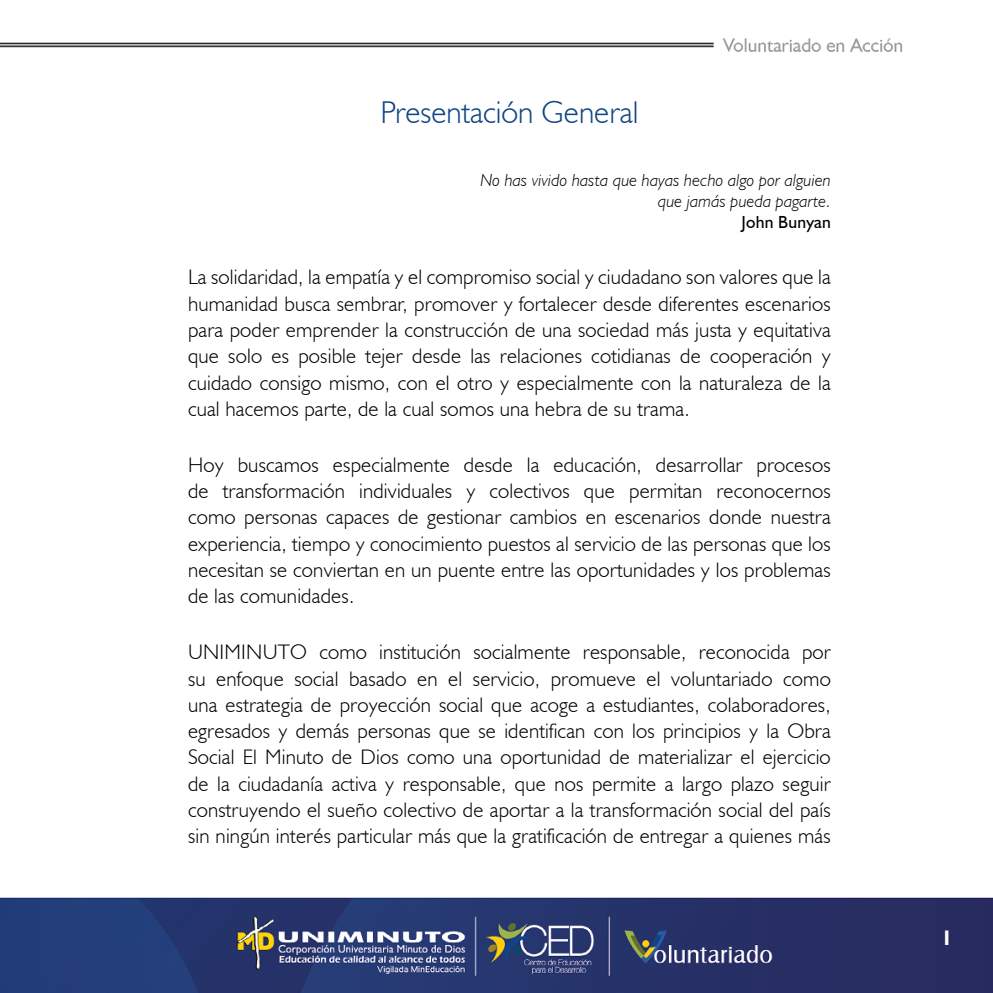
<style>
.page{position:relative;width:993px;height:993px;background:#fff}
.page>*{position:absolute;margin:0;border:0;box-sizing:border-box;transform-origin:0 0}
.t1{font:300 31.5px "Humanist 521 BT";color:#104584}
.t2{font:300 21px/26.2px "Humanist 521 BT";letter-spacing:.01em;color:#000;text-align:justify}
.t3{font:700 21px "Humanist 521 BT";color:#fff}
.t4{font:italic 300 17.5px/21px "Humanist 521 BT";letter-spacing:.01em;color:#000;text-align:right}
.t5{font:17.5px "Humanist 521 BT";letter-spacing:.01em;color:#000}
</style>
<div class="page">
<img style="left:0;top:38px;width:992px;height:954px">
<h1 class="t1" style="left:380px;top:93px;width:259px">Presentación General</h1>
<p class="t4" style="left:480px;top:169px;width:352px">No has vivido hasta que hayas hecho algo por alguien que jamás pueda pagarte.</p>
<p class="t5" style="left:741px;top:211px;width:91px">John Bunyan</p>
<p class="t2" style="left:188px;top:263px;width:644px">La solidaridad, la empatía y el compromiso social y ciudadano son valores que la humanidad busca sembrar, promover y fortalecer desde diferentes escenarios para poder emprender la construcción de una sociedad más justa y equitativa que solo es posible tejer desde las relaciones cotidianas de cooperación y cuidado consigo mismo, con el otro y especialmente con la naturaleza de la cual hacemos parte, de la cual somos una hebra de su trama.</p>
<p class="t2" style="left:188px;top:451px;width:644px">Hoy buscamos especialmente desde la educación, desarrollar procesos de transformación individuales y colectivos que permitan reconocernos como personas capaces de gestionar cambios en escenarios donde nuestra experiencia, tiempo y conocimiento puestos al servicio de las personas que los necesitan se conviertan en un puente entre las oportunidades y los problemas de las comunidades.</p>
<p class="t2" style="left:188px;top:638px;width:644px">UNIMINUTO como institución socialmente responsable, reconocida por su enfoque social basado en el servicio, promueve el voluntariado como una estrategia de proyección social que acoge a estudiantes, colaboradores, egresados y demás personas que se identifican con los principios y la Obra Social El Minuto de Dios como una oportunidad de materializar el ejercicio de la ciudadanía activa y responsable, que nos permite a largo plazo seguir construyendo el sueño colectivo de aportar a la transformación social del país sin ningún interés particular más que la gratificación de entregar a quienes más</p>
<p class="t3" style="left:940px;top:924px;width:13px">1</p>
</div>
